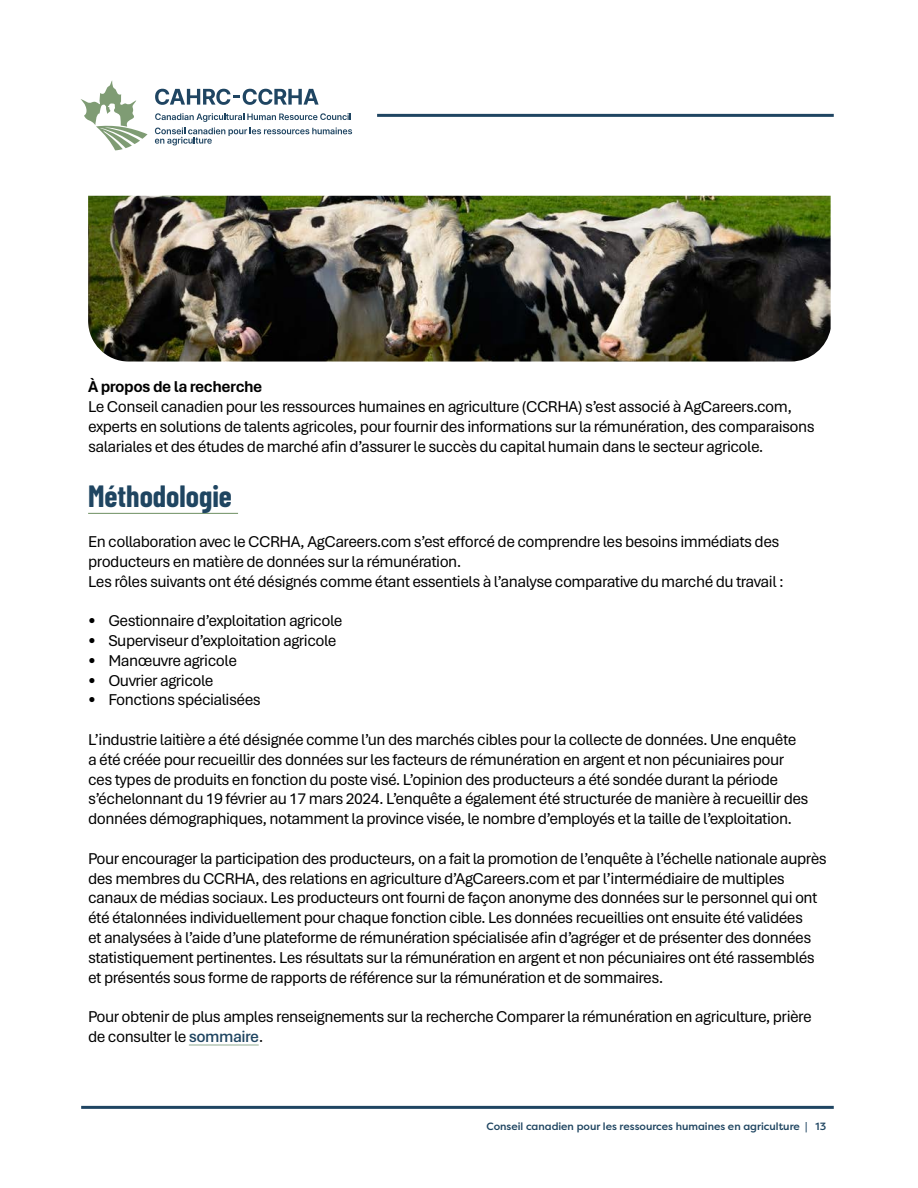
<style>
.page{position:relative;width:918px;height:1188px;background:#fff}
.page>*{position:absolute;margin:0;border:0;box-sizing:border-box;transform-origin:0 0}
.t1{font:700 30px "Barlow Condensed";color:#1f4561}
.t2{font:16.5px/19.8px "Aptos";letter-spacing:-.03em;color:#000}
.t3{font:700 16.5px "Aptos";letter-spacing:-.03em;color:#000}
.t4{font:500 10.5px "Filson Pro";color:#1f4561}
.s1{font-weight:600;color:#1f4561}
</style>
<div class="page">
<svg style="left:155px;top:113px;width:197px;height:32px"></svg>
<svg style="left:155px;top:89px;width:164px;height:16px"></svg>
<svg style="left:80px;top:80px;width:68px;height:70px"></svg>
<hr style="left:377px;top:114px;width:457px;height:3px;background:#1f4562">
<hr style="left:81px;top:1106px;width:753px;height:3px;background:#1f4562">
<hr style="left:88px;top:513px;width:150px;height:1px;background:#7d9b73">
<hr style="left:189px;top:1045px;width:70px;height:1px;background:#92ad93">
<img style="left:88px;top:196px;width:743px;height:166px">
<p class="t3" style="left:88px;top:376px;width:176px">À propos de la recherche</p>
<p class="t2" style="left:88px;top:396px;width:728px">Le Conseil canadien pour les ressources humaines en agriculture (CCRHA) s’est associé à AgCareers.com, experts en solutions de talents agricoles, pour fournir des informations sur la rémunération, des comparaisons salariales et des études de marché afin d’assurer le succès du capital humain dans le secteur agricole.</p>
<p class="t1" style="left:88px;top:475px;width:145px">Méthodologie</p>
<p class="t2" style="left:88px;top:531px;width:693px">En collaboration avec le CCRHA, AgCareers.com s’est efforcé de comprendre les besoins immédiats des producteurs en matière de données sur la rémunération.</p>
<p class="t2" style="left:88px;top:571px;width:697px">Les rôles suivants ont été désignés comme étant essentiels à l’analyse comparative du marché du travail :</p>
<p class="t2" style="left:88px;top:610px;width:256px">• Gestionnaire d’exploitation agricole</p>
<p class="t2" style="left:88px;top:630px;width:250px">• Superviseur d’exploitation agricole</p>
<p class="t2" style="left:88px;top:650px;width:150px">• Manœuvre agricole</p>
<p class="t2" style="left:88px;top:670px;width:127px">• Ouvrier agricole</p>
<p class="t2" style="left:88px;top:689px;width:174px">• Fonctions spécialisées</p>
<p class="t2" style="left:88px;top:729px;width:722px">L’industrie laitière a été désignée comme l’un des marchés cibles pour la collecte de données. Une enquête a été créée pour recueillir des données sur les facteurs de rémunération en argent et non pécuniaires pour ces types de produits en fonction du poste visé. L’opinion des producteurs a été sondée durant la période s’échelonnant du 19 février au 17 mars 2024. L’enquête a également été structurée de manière à recueillir des données démographiques, notamment la province visée, le nombre d’employés et la taille de l’exploitation.</p>
<p class="t2" style="left:88px;top:848px;width:740px">Pour encourager la participation des producteurs, on a fait la promotion de l’enquête à l’échelle nationale auprès des membres du CCRHA, des relations en agriculture d’AgCareers.com et par l’intermédiaire de multiples canaux de médias sociaux. Les producteurs ont fourni de façon anonyme des données sur le personnel qui ont été étalonnées individuellement pour chaque fonction cible. Les données recueillies ont ensuite été validées<br>et analysées à l’aide d’une plateforme de rémunération spécialisée afin d’agréger et de présenter des données statistiquement pertinentes. Les résultats sur la rémunération en argent et non pécuniaires ont été rassemblés et présentés sous forme de rapports de référence sur la rémunération et de sommaires.</p>
<p class="t2" style="left:88px;top:1006px;width:725px">Pour obtenir de plus amples renseignements sur la recherche Comparer la rémunération en agriculture, prière de consulter le <span class="s1">sommaire</span>.</p>
<p class="t4" style="left:555px;top:1119px;width:273px">Canadian Agricultural Human Resource Council | 13</p>
<p class="t4" style="left:487px;top:1119px;width:315px">Conseil canadien pour les ressources humaines en agriculture</p>
</div>
